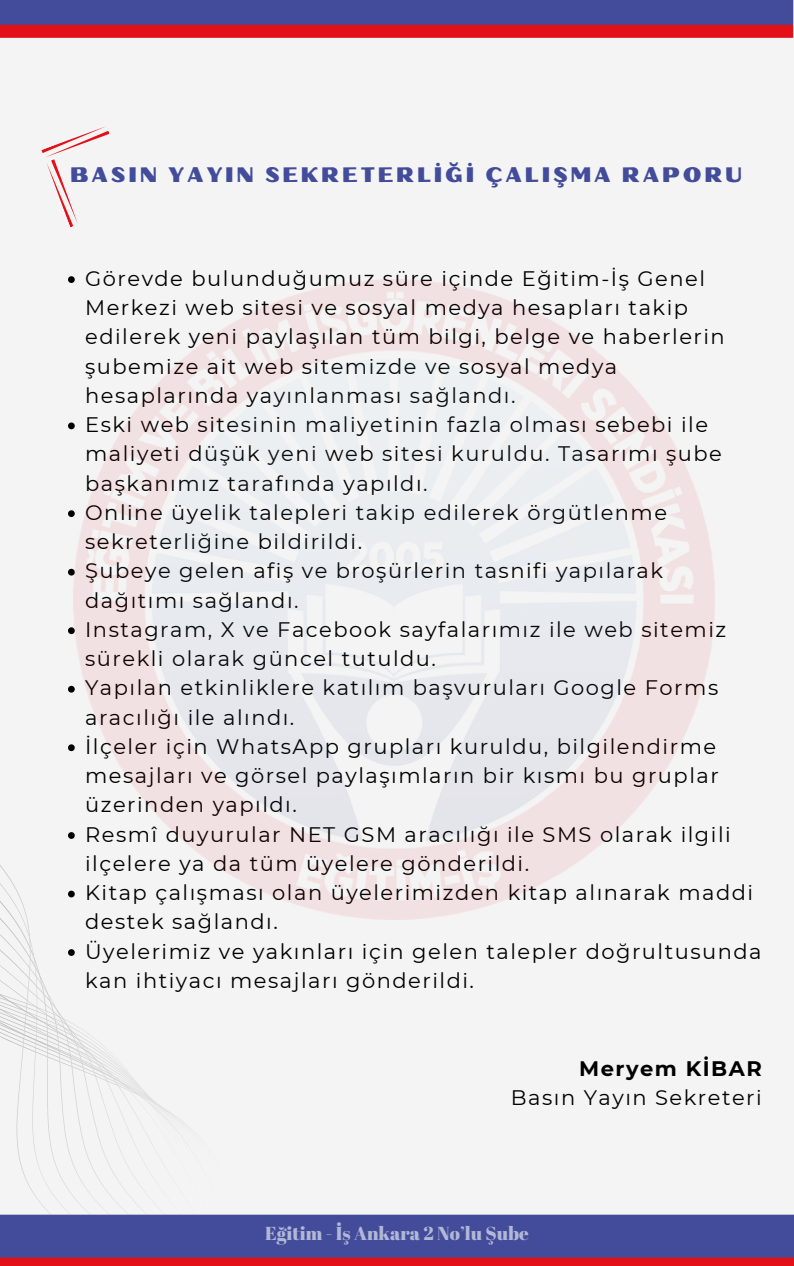
<style>
.page{position:relative;width:794px;height:1266px;background:#fff}
.page>*{position:absolute;margin:0;border:0;box-sizing:border-box;transform-origin:0 0}
.t1{font:21px/29.2px "Montserrat";letter-spacing:.07em;color:#000}
.t2{font:21px "Oilvare Base";letter-spacing:.13em;color:#424c9a}
.t3{font:18.75px "Abril Fatface";color:#fff}
.s1{font-weight:700}
</style>
<div class="page">
<div style="left:0;top:0;width:793px;height:1266px;background:#f4f4f4"></div>
<svg style="left:115px;top:1059px;width:20px;height:153px"></svg>
<svg style="left:94px;top:1038px;width:21px;height:168px"></svg>
<svg style="left:0;top:865px;width:94px;height:349px"></svg>
<svg style="left:0;top:1214px;width:793px;height:52px;background:#5e4485"></svg>
<svg style="left:0;top:0;width:792px;height:38px;background:#79386d"></svg>
<svg style="left:68px;top:276px;width:7px;height:7px"></svg>
<svg style="left:68px;top:422px;width:6px;height:7px"></svg>
<svg style="left:68px;top:510px;width:6px;height:7px"></svg>
<svg style="left:68px;top:569px;width:6px;height:6px"></svg>
<svg style="left:68px;top:627px;width:6px;height:7px"></svg>
<svg style="left:68px;top:686px;width:6px;height:6px"></svg>
<svg style="left:68px;top:744px;width:6px;height:7px"></svg>
<svg style="left:68px;top:832px;width:6px;height:7px"></svg>
<svg style="left:68px;top:890px;width:6px;height:7px"></svg>
<svg style="left:68px;top:949px;width:7px;height:7px"></svg>
<img style="left:74px;top:280px;width:640px;height:640px">
<svg style="left:41px;top:126px;width:69px;height:101px"></svg>
<p class="t2" style="left:70px;top:161px;width:673px">BASIN YAYIN SEKRETERLİĞİ ÇALIŞMA RAPORU</p>
<p class="t1" style="left:85px;top:264px;width:641px">Görevde bulunduğumuz süre içi nde Eğiti m-İş Genel Merkezi web sitesi ve sosyal medya hesapları taki p edi lerek yeni paylaşılan tüm bi lgi, belge ve haberleri n şubemize ait web sitemizde ve sosyal medya hesaplarında yayınlanması sağlandı.</p>
<h1 class="t1" style="left:85px;top:410px;width:638px">Eski web sitesi ni n maliyeti ni n fazla olması sebebi i le maliyeti düşük yeni web sitesi kuruldu. Tasarımı şube başkanımız tarafında yapıldı.</h1>
<p class="t1" style="left:85px;top:498px;width:583px">Onli ne üyeli k talepleri taki p edi lerek örgütlenme sekreterliği ne bi ldi ri ldi.</p>
<p class="t1" style="left:85px;top:556px;width:579px">Şubeye gelen afiş ve broşürleri n tasnifi yapılarak dağıtımı sağlandı.</p>
<p class="t1" style="left:85px;top:615px;width:642px">Instagram, X ve Facebook sayfalarımız i le web sitemiz sürekli olarak güncel tutuldu.</p>
<p class="t1" style="left:85px;top:673px;width:634px">Yapılan etki nli klere katılım başvuruları Google Forms aracılığı ile alındı.</p>
<p class="t1" style="left:85px;top:732px;width:634px">İlçeler içi n WhatsApp grupları kuruldu, bi lgi lendi rme mesajları ve görsel paylaşımların bi r kısmı bu gruplar üzeri nden yapıldı.</p>
<p class="t1" style="left:85px;top:819px;width:643px">Resmî duyurular NET GSM aracılığı ile SMS olarak ilgili i lçelere ya da tüm üyelere gönderi ldi.</p>
<p class="t1" style="left:85px;top:878px;width:665px">Kitap çalışması olan üyeleri mizden kitap alınarak maddi destek sağlandı.</p>
<p class="t1" style="left:85px;top:936px;width:677px">Üyeleri miz ve yakınları içi n gelen talepler doğrultusunda kan i htiyacı mesajları gönderi ldi.</p>
<p class="t1" style="left:510px;top:1053px;width:252px;text-align:right"><span class="s1">Meryem KİBAR<br></span>Basın Yayın Sekreteri</p>
<p class="t3" style="left:265px;top:1219px;width:265px">Eğ t m - İş Ankara 2 No’lu Şube</p>
</div>
